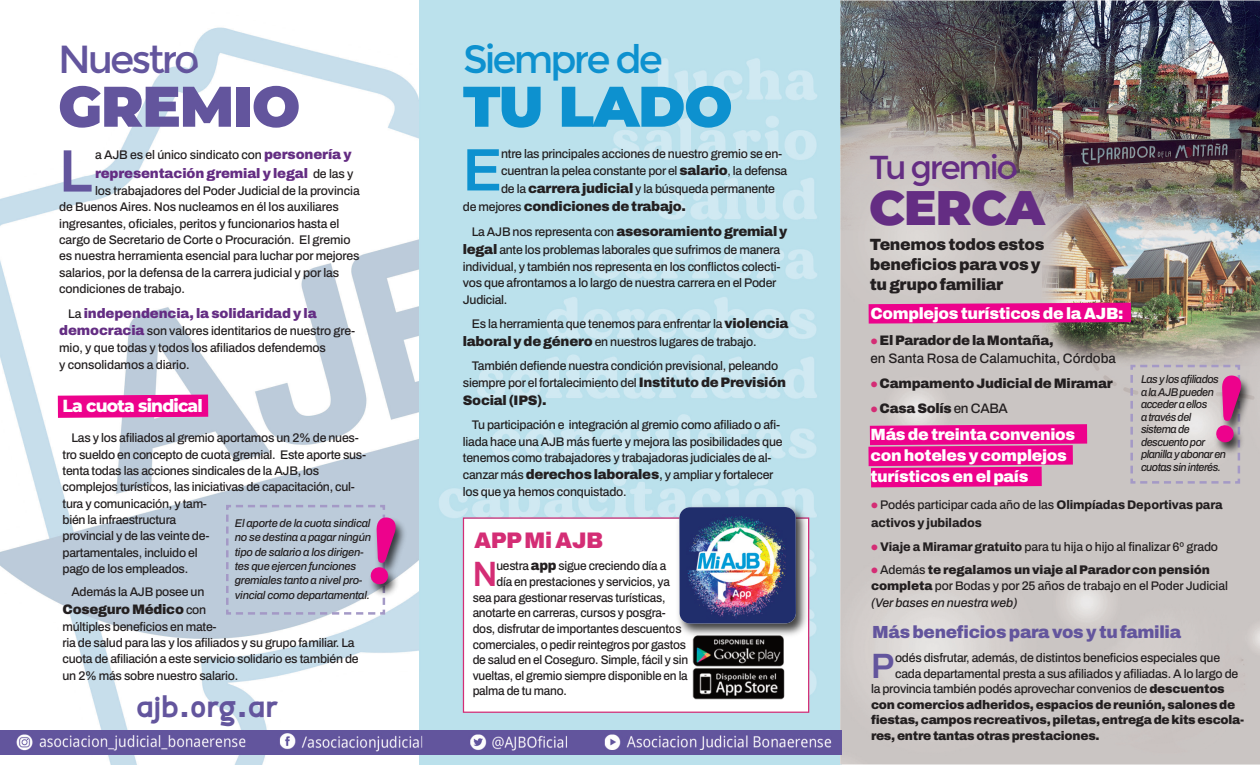
<style>
.page{position:relative;width:1260px;height:765px;background:#fff}
.page>*{position:absolute;margin:0;border:0;box-sizing:border-box;transform-origin:0 0}
.t1{font:600 60px "Archivo";color:#63559d}
.t2{font:600 60px "Archivo";color:#0d91cf}
.t3{font:900 57.12px "Montserrat";letter-spacing:-.02em;color:#0d91cf}
.t4{font:900 57.12px "Montserrat";letter-spacing:-.02em;color:#63559d}
.t5{font:900 48.5px "Montserrat";letter-spacing:-.02em;color:#642d83}
.t6{font:39.12px "Montserrat";letter-spacing:-.075em;color:#0d91cf}
.t7{font:39.12px "Montserrat";letter-spacing:-.075em;color:#63559d}
.t8{font:600 35.25px "Archivo";color:#63559d}
.t9{font:600 35.25px "Archivo";color:#d42d75;scale:.95 1}
.t10{font:33.25px "Montserrat";letter-spacing:-.075em;color:#642d83}
.t11{font:30px "Viable Logic Personal Use";letter-spacing:.06em;color:#63559d}
.t12{font:900 22.5px "Archivo";letter-spacing:-.02em;color:#d42d75}
.t13{font:900 17.5px "Archivo";letter-spacing:-.02em;color:#63559d}
.t14{font:800 17.5px "Montserrat";letter-spacing:-.05em;color:#fff}
.t15{font:900 16.25px/21.2px "Archivo";letter-spacing:-.02em;color:#fff}
.t16{font:900 16.25px/20px "Archivo";letter-spacing:-.02em;color:#231f20}
.t17{font:900 13.75px "Archivo";letter-spacing:-.02em;color:#231f20}
.t18{font:900 13.75px "Archivo";letter-spacing:-.01em;color:#642d83}
.t19{font:500 13.75px/18px "Archivo";color:#231f20}
.t20{font:500 12.5px/16.4px "Archivo";letter-spacing:-.02em;color:#231f20}
.t21{font:500 12.5px "Archivo";letter-spacing:-.02em;color:#231f20;scale:.95 1}
.t22{font:900 12.5px "Archivo";letter-spacing:-.02em;color:#231f20}
.t23{font:800 12.5px/17.4px "Archivo";letter-spacing:-.01em;color:#231f20}
.t24{font:italic 500 11.25px/14.4px "Archivo";letter-spacing:-.02em;color:#231f20}
.t25{font:italic 500 11.25px/12.5px "Archivo";letter-spacing:-.04em;color:#231f20;scale:.95 1}
.s1{font-weight:900;font-size:13.75px;color:#642d83}
.s2{font-weight:500;font-size:12.5px;color:#231f20}
.s3{font-weight:500;font-size:12.5px}
.s4{font-family:"Archivo";font-weight:800}
.s5{font-weight:900;font-size:13.75px}
.s6{font-weight:400}
.s7{font-size:13.75px}
.s8{color:#d42d75}
.s9{font-weight:900}
.s10{font-weight:500}
.s11{font-weight:800}
.s12{font-style:italic}
</style>
<div class="page">
<img style="left:419px;top:0;width:421px;height:765px">
<img style="left:840px;top:0;width:420px;height:765px">
<img style="left:0;top:27px;width:419px;height:738px">
<img style="left:0;top:730px;width:841px;height:24px">
<svg style="left:58px;top:395px;width:150px;height:23px;background:#ec0a8f"></svg>
<svg style="left:869px;top:303px;width:262px;height:21px;background:#e70e8c"></svg>
<div style="left:464px;top:519px;width:344px;height:193px;background:#fff"></div>
<svg style="left:868px;top:424px;width:219px;height:63px;background:#e72295"></svg>
<img style="left:693px;top:640px;width:92px;height:60px">
<img style="left:673px;top:502px;width:139px;height:138px">
<img style="left:679px;top:507px;width:117px;height:117px;border-radius:11px">
<img style="left:303px;top:486px;width:190px;height:185px">
<img style="left:1148px;top:344px;width:112px;height:178px">
<svg style="left:225px;top:504px;width:173px;height:112px;background:#b9c5d4"></svg>
<svg style="left:1129px;top:364px;width:115px;height:121px;background:#c5c0c0"></svg>
<h3 class="t7" style="left:58px;top:36px;width:143px">Nuestro</h3>
<h2 class="t4" style="left:58px;top:64px;width:244px">GREMIO</h2>
<h1 class="t1" style="left:59px;top:126px;width:35px">L</h1>
<p class="t20" style="left:95px;top:146px;width:258px">a AJB es el único sindicato con <span class="s1">personería y</span></p>
<p class="t18" style="left:95px;top:163px;width:260px">representación gremial y legal <span class="s2">de las y</span></p>
<p class="t20" style="left:59px;top:183px;width:302px;text-indent:36px">los trabajadores del Poder Judicial de la provincia de Buenos Aires. Nos nucleamos en él los auxiliares ingresantes, oficiales, peritos y funcionarios hasta el cargo de Secretario de Corte o Procuración. El gremio es nuestra herramienta esencial para luchar por mejores salarios, por la defensa de la carrera judicial y por las condiciones de trabajo.</p>
<p class="t18" style="left:68px;top:303px;width:250px"><span class="s2">La</span> independencia, la solidaridad y la</p>
<p class="t20" style="left:59px;top:323px;width:297px"><span class="s1">democracia</span> son valores identitarios de nuestro gre&shy;mio, y que todas y todos los afiliados defendemos<br>y consolidamos a diario.</p>
<h3 class="t14" style="left:63px;top:393px;width:142px">La cuota sindical</h3>
<p class="t20" style="left:63px;top:430px;width:305px;text-indent:9px">Las y los afiliados al gremio aportamos un 2% de nues&shy;tro sueldo en concepto de cuota gremial. Este aporte sus&shy;tenta todas las acciones sindicales de la AJB, los complejos turísticos, las iniciativas de capacitación, cul&shy;tura y comunicación, y tam-<br>bién la infraestructura<br>provincial y de las veinte de-<br>partamentales, incluido el<br>pago de los empleados.</p>
<p class="t20" style="left:71px;top:584px;width:134px">Además la AJB posee un</p>
<p class="t17" style="left:63px;top:599px;width:145px">Coseguro Médico <span class="s3">con</span></p>
<p class="t20" style="left:63px;top:618px;width:298px">múltiples beneficios en mate-<br>ria de salud para las y los afiliados y su grupo familiar. La cuota de afiliación a este servicio solidario es también de un 2% más sobre nuestro salario.</p>
<p class="t24" style="left:235px;top:516px;width:138px">El aporte de la cuota sindical no se destina a pagar ningún tipo de salario a los dirigen&shy;tes que ejercen funciones gremiales tanto a nivel pro&shy;vincial como departamental.</p>
<h3 class="t11" style="left:137px;top:691px;width:142px">ajb<span class="s4">.</span>org<span class="s4">.</span>ar</h3>
<h3 class="t6" style="left:463px;top:36px;width:202px">Siempre de</h3>
<h2 class="t3" style="left:463px;top:64px;width:271px">TU LADO</h2>
<h1 class="t2" style="left:463px;top:125px;width:41px">E</h1>
<p class="t20" style="left:501px;top:145px;width:288px;line-height:17.6px">ntre las principales acciones de nuestro gremio se en&shy;cuentran la pelea constante por el <span class="s5">salario</span><span class="s6">,</span> la defensa de la <span class="s5">carrerajudicial</span> y la búsqueda permanente</p>
<p class="t17" style="left:463px;top:196px;width:225px"><span class="s3">de mejores</span> condiciones de trabajo.</p>
<p class="t20" style="left:463px;top:223px;width:326px;line-height:16.9px;text-indent:9px">La AJB nos representa con <span class="s5">asesoramiento gremial y legal</span> ante los problemas laborales que sufrimos de manera individual, y también nos representa en los conflictos colecti&shy;vos que afrontamos a lo largo de nuestra carrera en el Poder Judicial.</p>
<p class="t20" style="left:463px;top:315px;width:327px;line-height:18px;text-indent:9px">Es la herramienta que tenemos para enfrentar la <span class="s5">violencia laboral y de género</span> en nuestros lugares de trabajo.</p>
<p class="t20" style="left:463px;top:357px;width:325px;line-height:17.4px;text-align:center">También defiende nuestra condición previsional, peleando siempre por el fortalecimiento del <span class="s5">Instituto de Previsión</span></p>
<p class="t17" style="left:463px;top:390px;width:85px">Social (IPS).</p>
<p class="t20" style="left:463px;top:417px;width:321px;line-height:16.8px;text-indent:9px">Tu participación e integración al gremio como afiliado o afi&shy;liada hace una AJB más fuerte y mejora las posibilidades que tenemos como trabajadores y trabajadoras judiciales de al&shy;canzar más <span class="s5">derechos laborales</span><span class="s7">,</span> y ampliar y fortalecer los que ya hemos conquistado.</p>
<h3 class="t12" style="left:474px;top:524px;width:131px">APPMi AJB</h3>
<h3 class="t9" style="left:473px;top:548px;width:27px">N</h3>
<p class="t21" style="left:496px;top:557px;width:180px">uestra <span class="s5">app</span> sigue creciendo día a</p>
<p class="t21" style="left:496px;top:572px;width:184px">día en prestaciones y servicios, ya</p>
<p class="t21" style="left:473px;top:588px;width:205px">sea para gestionar reservas turísticas,</p>
<p class="t21" style="left:473px;top:604px;width:205px">anotarte en carreras, cursos y posgra-</p>
<p class="t21" style="left:473px;top:619px;width:221px">dos, disfrutar de importantes descuentos</p>
<p class="t21" style="left:473px;top:635px;width:226px">comerciales, o pedir reintegros por gastos</p>
<p class="t21" style="left:473px;top:651px;width:228px">de salud en el Coseguro. Simple, fácil y sin</p>
<p class="t21" style="left:473px;top:666px;width:228px">vueltas, el gremio siempre disponible en la</p>
<p class="t21" style="left:473px;top:682px;width:101px">palma de tu mano.</p>
<h3 class="t10" style="left:869px;top:148px;width:150px">Tu gremio</h3>
<h3 class="t5" style="left:869px;top:172px;width:177px">CERCA</h3>
<h3 class="t16" style="left:870px;top:234px;width:176px">Tenemos todos estos beneficios para vos y tu grupo familiar</h3>
<h3 class="t15" style="left:871px;top:302px;width:254px">Complejos turísticos de la AJB:</h3>
<p class="t19" style="left:871px;top:331px;width:247px"><span class="s8">●</span> <span class="s9">El Paradorde la Montaña,<br></span>en Santa Rosa de Calamuchita, Córdoba</p>
<p class="t17" style="left:871px;top:373px;width:244px"><span class="s8">●</span> Campamento Judicial de Miramar</p>
<p class="t17" style="left:871px;top:398px;width:139px"><span class="s8">●</span> Casa Solís <span class="s10">en CABA</span></p>
<h3 class="t15" style="left:871px;top:424px;width:206px">Más de treinta convenios con hoteles y complejos turísticos en el país</h3>
<p class="t25" style="left:1141px;top:373px;width:91px">Las y los afiliados a la AJB pueden accedera ellos<br>a través del sistema de descuento por planilla y abonaren cuotas sin interés.</p>
<p class="t23" style="left:871px;top:496px;width:353px"><span class="s8">●</span> <span class="s10">Podés participar cada año de las</span> Olimpíadas Deportivas para activos y jubilados</p>
<p class="t20" style="left:871px;top:538px;width:349px"><span class="s8">●</span> <span class="s11">Viaje a Miramar gratuito</span> para tu hija o hijo al finalizar 6º grado</p>
<p class="t20" style="left:871px;top:562px;width:358px"><span class="s8">●</span> Además <span class="s9">te regalamos un viaje al Paradorcon pensión completa</span> por Bodas y por 25 años de trabajo en el Poder Judicial <span class="s12">(Ver bases en nuestra web)</span></p>
<h3 class="t13" style="left:872px;top:619px;width:310px">Más beneficios para vos y tu familia</h3>
<h3 class="t8" style="left:871px;top:639px;width:25px">P</h3>
<p class="t20" style="left:895px;top:649px;width:327px">odés disfrutar, además, de distintos beneficios especiales que</p>
<p class="t20" style="left:895px;top:665px;width:345px">cada departamental presta a sus afiliados y afiliadas. A lo largo de</p>
<p class="t20" style="left:871px;top:681px;width:355px">la provincia también podés aprovechar convenios de <span class="s9">descuentos</span></p>
<p class="t22" style="left:871px;top:695px;width:366px">con comercios adheridos, espacios de reunión, salones de</p>
<p class="t22" style="left:871px;top:711px;width:375px">fiestas, campos recreativos, piletas, entrega de kits escola-</p>
<p class="t22" style="left:871px;top:726px;width:230px">res, entre tantas otras prestaciones.</p>
</div>
